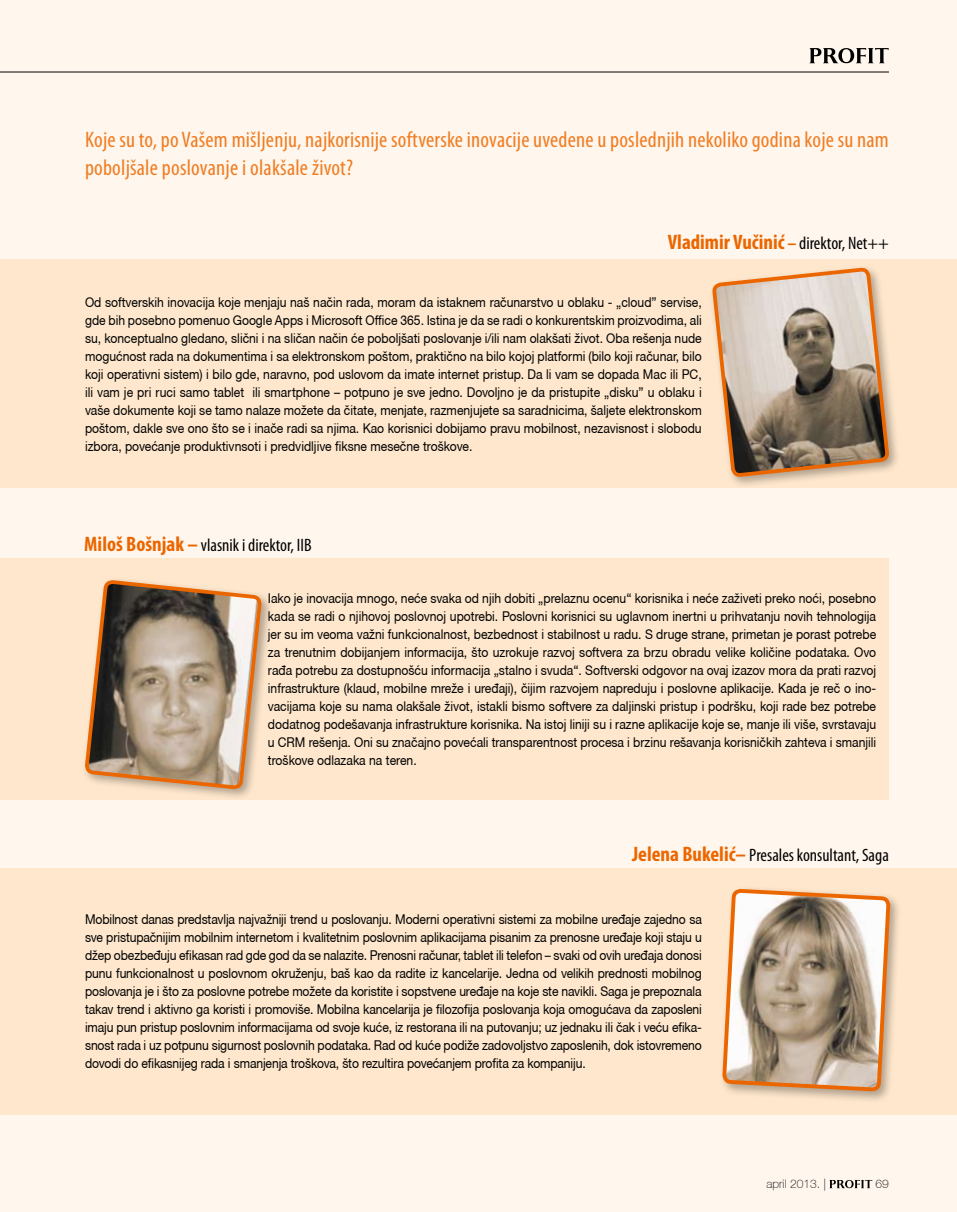
<style>
.page{position:relative;width:957px;height:1212px;background:#fff7ee}
.page>*{position:absolute;margin:0;border:0;box-sizing:border-box;transform-origin:0 0}
.t1{font:condensed 22.5px/28.5px "Myriad Pro";letter-spacing:.01em;color:#f07d23}
.t2{font:700 condensed 21px "Myriad Pro";color:#ec6600}
.t3{font:condensed 18px "Myriad Pro";color:#000}
.t4{font:13.5px/18px "Helvetica Neue CE";color:#000;text-align:justify;scale:.9 1}
.t5{font:100 12px "Helvetica Neue CE";color:#000}
.s1{font-size:18px}
.s2{font-weight:400;font-size:18px;color:#000}
.s3{font-weight:700;font-size:21px;color:#ec6600}
</style>
<div class="page">
<hr style="left:0;top:72px;width:889px;height:1px;background:#000">
<svg style="left:809px;top:48px;width:79px;height:15px"></svg>
<div style="left:0;top:558px;width:889px;height:241px;background:#fee7cc"></div>
<div style="left:81px;top:576px;width:201px;height:234px;background:#000;opacity:.31"></div>
<svg style="left:83px;top:576px;width:181px;height:234px"></svg>
<div style="left:0;top:868px;width:957px;height:247px;background:#fee7cc"></div>
<div style="left:0;top:259px;width:957px;height:229px;background:#fee7cc"></div>
<div style="left:708px;top:263px;width:201px;height:234px;background:#000;opacity:.31"></div>
<svg style="left:713px;top:269px;width:174px;height:228px"></svg>
<div style="left:718px;top:885px;width:191px;height:225px;background:#000;opacity:.31"></div>
<svg style="left:720px;top:887px;width:172px;height:302px"></svg>
<h1 class="t1" style="left:85px;top:125px;width:805px">Koje su to, po Vašem mišljenju, najkorisnije softverske inovacije uvedene u poslednjih nekoliko godina koje su nam poboljšale poslovanje i olakšale život?</h1>
<h2 class="t2" style="left:668px;top:229px;width:223px">Vladimir Vučinić <span class="s1">–</span> <span class="s2">direktor, Net++</span></h2>
<p class="t4" style="left:85px;top:293px;width:687px">Od softverskih inovacija koje menjaju naš način rada, moram da istaknem računarstvo u oblaku - „cloud” servise, gde bih posebno pomenuo Google Apps i Microsoft Office 365. Istina je da se radi o konkurentskim proizvodima, ali su, konceptualno gledano, slični i na sličan način će poboljšati poslovanje i/ili nam olakšati život. Oba rešenja nude mogućnost rada na dokumentima i sa elektronskom poštom, praktično na bilo kojoj platformi (bilo koji računar, bilo koji operativni sistem) i bilo gde, naravno, pod uslovom da imate internet pristup. Da li vam se dopada Mac ili PC, ili vam je pri ruci samo tablet ili smartphone – potpuno je sve jedno. Dovoljno je da pristupite „disku” u oblaku i vaše dokumente koji se tamo nalaze možete da čitate, menjate, razmenjujete sa saradnicima, šaljete elektronskom poštom, dakle sve ono što se i inače radi sa njima. Kao korisnici dobijamo pravu mobilnost, nezavisnost i slobodu izbora, povećanje produktivnsoti i predvidljive fiksne mesečne troškove.</p>
<h3 class="t3" style="left:84px;top:534px;width:229px"><span class="s3">Miloš Bošnjak –</span> vlasnik i direktor, IIB</h3>
<p class="t4" style="left:268px;top:589px;width:677px">Iako je inovacija mnogo, neće svaka od njih dobiti „prelaznu ocenu“ korisnika i neće zaživeti preko noći, posebno kada se radi o njihovoj poslovnoj upotrebi. Poslovni korisnici su uglavnom inertni u prihvatanju novih tehnologija jer su im veoma važni funkcionalnost, bezbednost i stabilnost u radu. S druge strane, primetan je porast potrebe za trenutnim dobijanjem informacija, što uzrokuje razvoj softvera za brzu obradu velike količine podataka. Ovo rađa potrebu za dostupnošću informacija „stalno i svuda“. Softverski odgovor na ovaj izazov mora da prati razvoj infrastrukture (klaud, mobilne mreže i uređaji), čijim razvojem napreduju i poslovne aplikacije. Kada je reč o ino&shy;vacijama koje su nama olakšale život, istakli bismo softvere za daljinski pristup i podršku, koji rade bez potrebe dodatnog podešavanja infrastrukture korisnika. Na istoj liniji su i razne aplikacije koje se, manje ili više, svrstavaju u CRM rešenja. Oni su značajno povećali transparentnost procesa i brzinu rešavanja korisničkih zahteva i smanjili troškove odlazaka na teren.</p>
<h3 class="t3" style="left:632px;top:844px;width:258px"><span class="s3">Jelena Bukelić–</span> Presales konsultant, Saga</h3>
<p class="t4" style="left:85px;top:910px;width:687px">Mobilnost danas predstavlja najvažniji trend u poslovanju. Moderni operativni sistemi za mobilne uređaje zajedno sa sve pristupačnijim mobilnim internetom i kvalitetnim poslovnim aplikacijama pisanim za prenosne uređaje koji staju u džep obezbeđuju efikasan rad gde god da se nalazite. Prenosni računar, tablet ili telefon – svaki od ovih uređaja donosi punu funkcionalnost u poslovnom okruženju, baš kao da radite iz kancelarije. Jedna od velikih prednosti mobilnog poslovanja je i što za poslovne potrebe možete da koristite i sopstvene uređaje na koje ste navikli. Saga je prepoznala takav trend i aktivno ga koristi i promoviše. Mobilna kancelarija je filozofija poslovanja koja omogućava da zaposleni imaju pun pristup poslovnim informacijama od svoje kuće, iz restorana ili na putovanju; uz jednaku ili čak i veću efika&shy;snost rada i uz potpunu sigurnost poslovnih podataka. Rad od kuće podiže zadovoljstvo zaposlenih, dok istovremeno dovodi do efikasnijeg rada i smanjenja troškova, što rezultira povećanjem profita za kompaniju.</p>
<p class="t5" style="left:766px;top:1177px;width:61px">april 2013. |</p>
<p class="t5" style="left:875px;top:1177px;width:15px">69</p>
</div>
